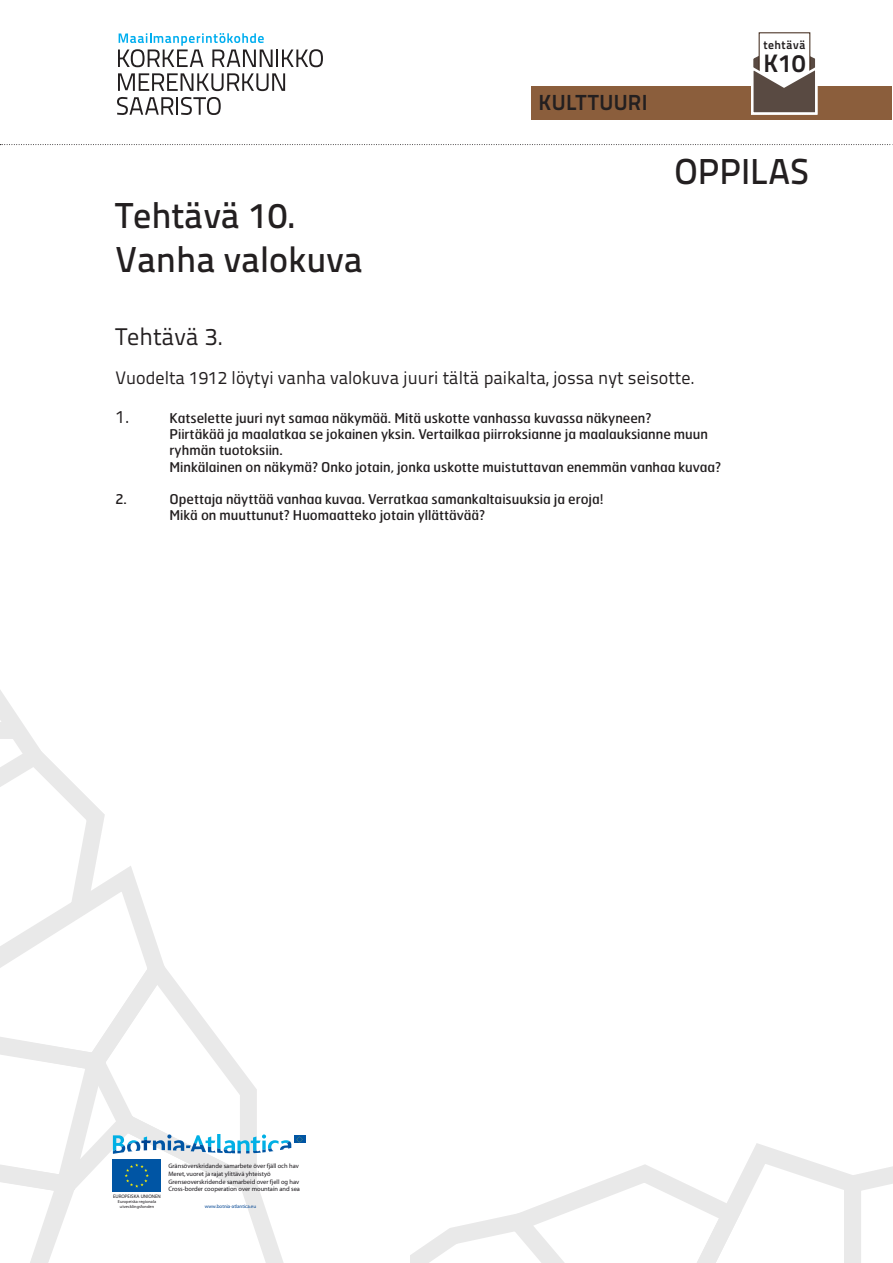
<style>
.page{position:relative;width:893px;height:1263px;background:#fff}
.page>*{position:absolute;margin:0;border:0;box-sizing:border-box;transform-origin:0 0}
.t1{font:36px/43.2px "Titillium Text 14 L 600 wt";color:#231f20}
.t2{font:25.2px "Titillium Text 14 L 800 wt";color:#231f20}
.t3{font:24px "Titillium Text 14 L 400 wt";color:#231f20}
.t4{font:21.75px "Titillium Text 14 L 800 wt";letter-spacing:.015em;color:#231f20}
.t5{font:18px "Titillium Text 14 L 400 wt";color:#231f20}
.t6{font:13.5px/16.2px "Hermes";color:#231f20}
.t7{font:11.7px "Titillium Text 14 L 800 wt";letter-spacing:.045em;color:#231f20}
.t8{font:6.45px/7.8px "Myriad";color:#1a171b}
.t9{font:4.95px "Myriad Pro";color:#004492}
.t10{font:4.95px "Myriad";color:#1a171b}
.t11{font:4.35px/5.1px "Myriad";letter-spacing:.01em;color:#1a171b;text-align:center}
.s1{font-family:"Titillium Text 14 L 400 wt";font-size:18px}
</style>
<div class="page">
<svg style="left:410px;top:1143px;width:483px;height:120px"></svg>
<svg style="left:0;top:144px;width:893px;height:1px"></svg>
<div style="left:531px;top:86px;width:360px;height:33px;background:#8b5e3c"></div>
<svg style="left:751px;top:40px;width:67px;height:75px"></svg>
<svg style="left:117px;top:33px;width:206px;height:82px"></svg>
<svg style="left:0;top:690px;width:306px;height:573px"></svg>
<h1 class="t1" style="left:116px;top:194px;width:249px">Tehtävä 10.<br>Vanha valokuva</h1>
<h3 class="t4" style="left:539px;top:89px;width:110px">KULTTUURI</h3>
<p class="t7" style="left:763px;top:38px;width:44px">tehtävä</p>
<h2 class="t2" style="left:763px;top:48px;width:44px">K10</h2>
<h1 class="t1" style="left:674px;top:150px;width:136px">OPPILAS</h1>
<h3 class="t3" style="left:116px;top:322px;width:109px">Tehtävä 3.</h3>
<h3 class="t5" style="left:116px;top:367px;width:581px">Vuodelta 1912 löytyi vanha valokuva juuri tältä paikalta, jossa nyt seisotte.</h3>
<p class="t6" style="left:170px;top:410px;width:553px;text-indent:-54px"><span class="s1">1.</span> Katselette juuri nyt samaa näkymää. Mitä uskotte vanhassa kuvassa näkyneen?<br>Piirtäkää ja maalatkaa se jokainen yksin. Vertailkaa piirroksianne ja maalauksianne muun ryhmän tuotoksiin.<br>Minkälainen on näkymä? Onko jotain, jonka uskotte muistuttavan enemmän vanhaa kuvaa?</p>
<p class="t6" style="left:116px;top:491px;width:13px">2.</p>
<p class="t6" style="left:170px;top:491px;width:435px">Opettaja näyttää vanhaa kuvaa. Verratkaa samankaltaisuuksia ja eroja!<br>Mikä on muuttunut? Huomaatteko jotain yllättävää?</p>
<p class="t10" style="left:113px;top:1194px;width:49px">EUROPEISKA UNIONEN</p>
<p class="t11" style="left:118px;top:1199px;width:40px">Europeiska regionala utvecklingsfonden</p>
<p class="t8" style="left:168px;top:1162px;width:133px">Gränsöverskridande samarbete över fjäll och hav Meret, vuoret ja rajat ylittävä yhteistyö Grenseoverskridende samarbeid over fjell og hav Cross-border cooperation over mountain and sea</p>
<p class="t9" style="left:205px;top:1203px;width:53px">www.botnia-atlantica.eu</p>
</div>
